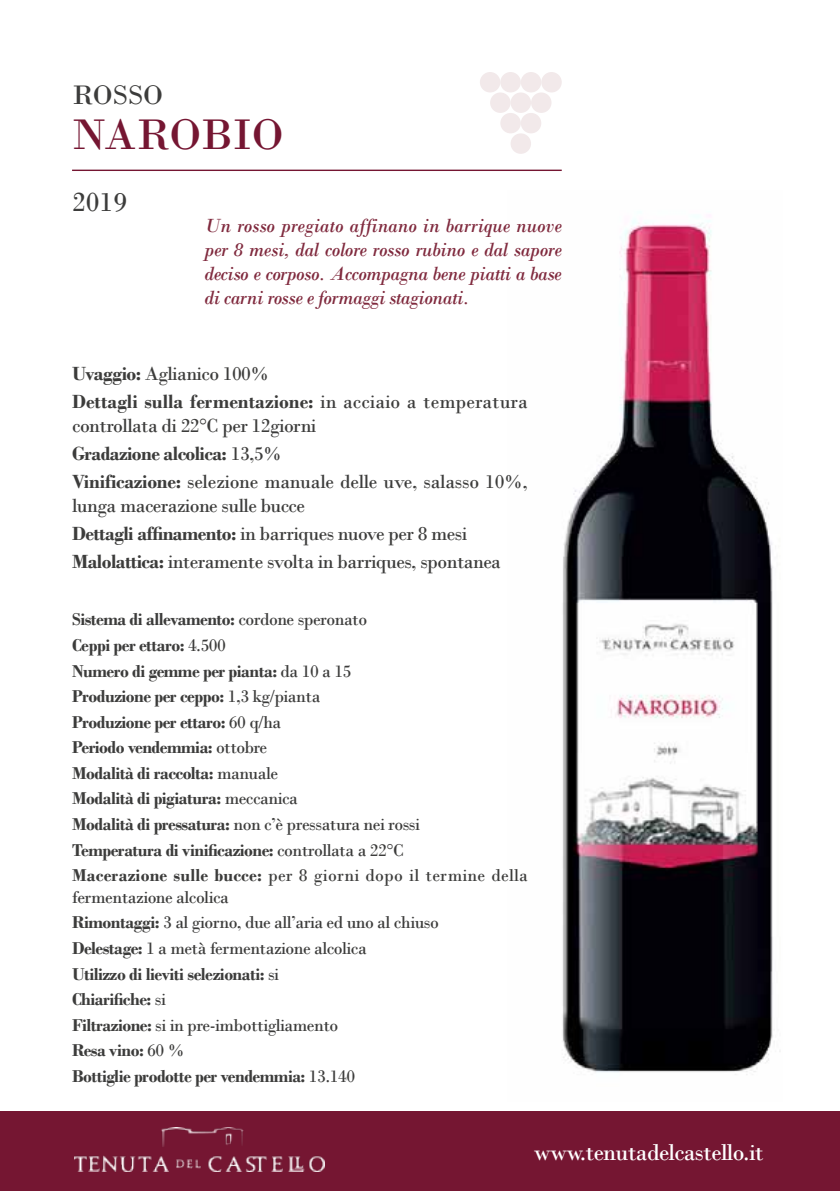
<style>
.page{position:relative;width:840px;height:1191px;background:#fff}
.page>*{position:absolute;margin:0;border:0;box-sizing:border-box;transform-origin:0 0}
.t1{font:45px "Bodoni";color:#751632}
.t2{font:28.2px "Bodoni";color:#3c3c3b}
.t3{font:24px "Bodoni";letter-spacing:-.03em;color:#fff}
.t4{font:20px/28px "Bodoni";letter-spacing:-.03em;color:#3c3c3b}
.t5{font:italic 20px/24px "Bodoni";letter-spacing:-.03em;color:#802a3e;text-align:justify}
.t6{font:700 20px/28px "Bodoni";color:#3c3c3b}
.t7{font:700 18px/25.6px "Bodoni";letter-spacing:-.03em;color:#3c3c3b}
.t8{font:18px/25.6px "Bodoni";letter-spacing:-.03em;color:#3c3c3b}
.s1{font-weight:400}
.s2{font-weight:700}
</style>
<div class="page">
<div style="left:0;top:1111px;width:839px;height:80px;background:#751632"></div>
<img style="left:562px;top:215px;width:218px;height:860px">
<hr style="left:72px;top:170px;width:489px;height:1px;background:#751632">
<div style="left:479px;top:72px;width:21px;height:20px;background:#f2e9ea;border-radius:50%"></div>
<div style="left:500px;top:72px;width:20px;height:20px;background:#f2e9ea;border-radius:50%"></div>
<div style="left:520px;top:72px;width:21px;height:20px;background:#f2e9ea;border-radius:50%"></div>
<div style="left:541px;top:72px;width:20px;height:20px;background:#f2e9ea;border-radius:50%"></div>
<div style="left:490px;top:92px;width:20px;height:21px;background:#f2e9ea;border-radius:50%"></div>
<div style="left:510px;top:92px;width:20px;height:21px;background:#f2e9ea;border-radius:50%"></div>
<div style="left:530px;top:92px;width:21px;height:21px;background:#f2e9ea;border-radius:50%"></div>
<div style="left:500px;top:113px;width:20px;height:20px;background:#f2e9ea;border-radius:50%"></div>
<div style="left:520px;top:113px;width:21px;height:20px;background:#f2e9ea;border-radius:50%"></div>
<div style="left:510px;top:133px;width:20px;height:21px;background:#f2e9ea;border-radius:50%"></div>
<img style="left:74px;top:1127px;width:250px;height:44px">
<h2 class="t2" style="left:72px;top:78px;width:93px">ROSSO</h2>
<h1 class="t1" style="left:72px;top:107px;width:213px">NAROBIO</h1>
<h2 class="t2" style="left:72px;top:185px;width:57px">2019</h2>
<p class="t5" style="left:204px;top:214px;width:359px">Un rosso pregiato affinano in barrique nuove per 8 mesi, dal colore rosso rubino e dal sapore deciso e corposo. Accompagna bene piatti a base di carni rosse e formaggi stagionati.</p>
<p class="t6" style="left:72px;top:359px;width:457px">Uvaggio: <span class="s1">Aglianico 100%<br></span>Dettagli sulla fermentazione: <span class="s1">in acciaio a temperatura</span></p>
<p class="t4" style="left:72px;top:412px;width:457px">controllata di 22°C per 12giorni<br><span class="s2">Gradazione alcolica:</span> 13,5%<br><span class="s2">Vinificazione:</span> selezione manuale delle uve, salasso 10%,</p>
<p class="t4" style="left:72px;top:491px;width:430px">lunga macerazione sulle bucce<br><span class="s2">Dettagli affinamento:</span> in barriques nuove per 8 mesi<br><span class="s2">Malolattica:</span> interamente svolta in barriques, spontanea</p>
<p class="t7" style="left:72px;top:606px;width:457px">Sistema di allevamento: <span class="s1">cordone speronato<br></span>Ceppi per ettaro: <span class="s1">4.500<br></span>Numero di gemme per pianta: <span class="s1">da 10 a 15<br></span>Produzione per ceppo: <span class="s1">1,3 kg/pianta<br></span>Produzione per ettaro: <span class="s1">60 q/ha<br></span>Periodo vendemmia: <span class="s1">ottobre<br></span>Modalità di raccolta: <span class="s1">manuale<br></span>Modalità di pigiatura: <span class="s1">meccanica<br></span>Modalità di pressatura: <span class="s1">non c’è pressatura nei rossi<br></span>Temperatura di vinificazione: <span class="s1">controllata a 22°C<br></span>Macerazione sulle bucce: <span class="s1">per 8 giorni dopo il termine della</span></p>
<p class="t8" style="left:72px;top:884px;width:368px">fermentazione alcolica<br><span class="s2">Rimontaggi:</span> 3 al giorno, due all’aria ed uno al chiuso <span class="s2">Delestage:</span> 1 a metà fermentazione alcolica<br><span class="s2">Utilizzo di lieviti selezionati:</span> si<br><span class="s2">Chiarifiche:</span> si<br><span class="s2">Filtrazione:</span> si in pre-imbottigliamento<br><span class="s2">Resa vino:</span> 60 %<br><span class="s2">Bottiglie prodotte per vendemmia:</span> 13.140</p>
<h3 class="t3" style="left:533px;top:1137px;width:231px">www.tenutadelcastello.it</h3>
</div>
